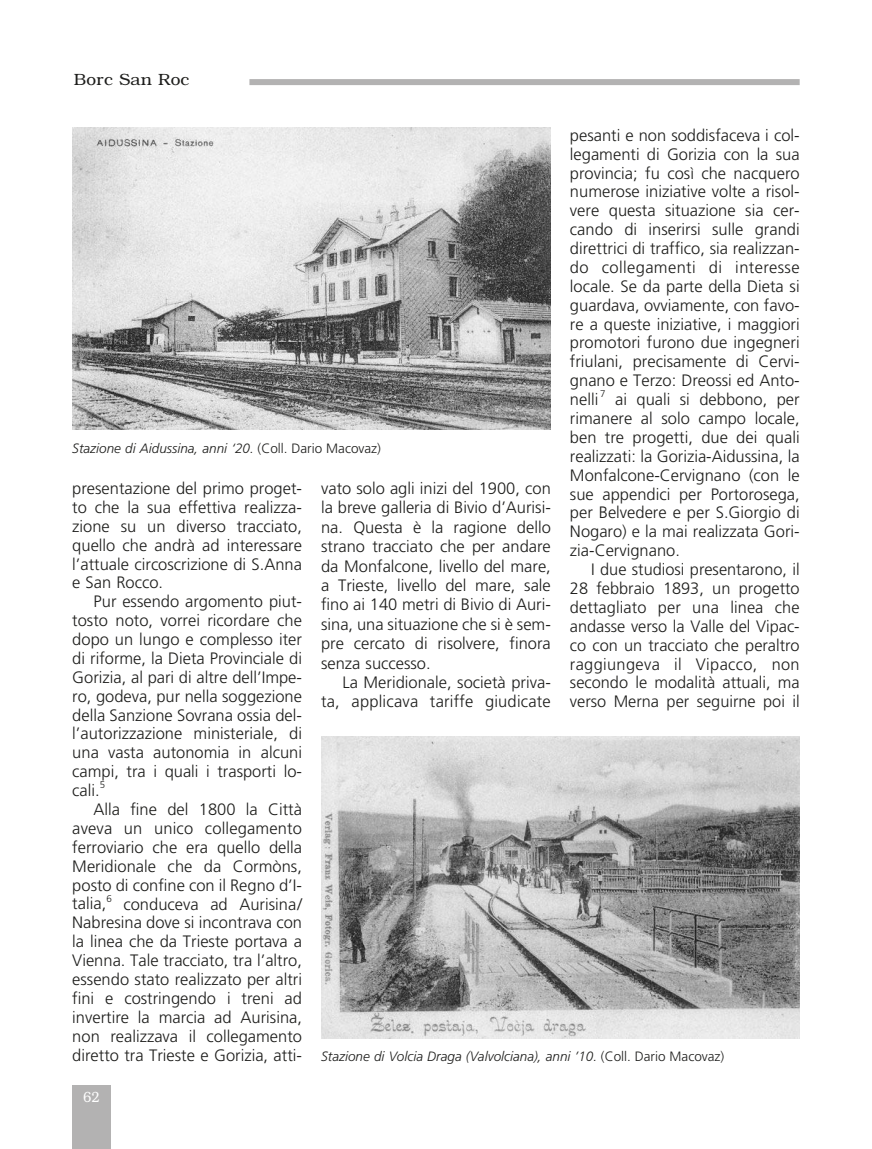
<style>
.page{position:relative;width:872px;height:1149px;background:#fff}
.page>*{position:absolute;margin:0;border:0;box-sizing:border-box;transform-origin:0 0}
.t1{font:16.5px/18.9px "Frutiger Light Yu";color:#1d1d1b;text-align:justify}
.t2{font:300 16.5px "Bookman";color:#1d1d1b;scale:1.05 1}
.t3{font:300 15px "Bookman";color:#fff;scale:.9 1}
.t4{font:13.5px "Frutiger Light Italic Yu";color:#1d1d1b}
.t5{font:9.75px "Frutiger Light Yu";color:#1d1d1b}
.s1{font-family:"Frutiger Light Yu"}
</style>
<div class="page">
<div style="left:249px;top:79px;width:550px;height:6px;background:#b3b2b2"></div>
<img style="left:72px;top:128px;width:479px;height:301px">
<img style="left:321px;top:736px;width:478px;height:301px">
<div style="left:72px;top:1084px;width:39px;height:64px;background:#b3b2b2"></div>
<p class="t2" style="left:74px;top:70px;width:112px">Borc San Roc</p>
<p class="t1" style="left:570px;top:126px;width:231px">pesanti e non soddisfaceva i col&shy;legamenti di Gorizia con la sua provincia; fu così che nacquero numerose iniziative volte a risol&shy;vere questa situazione sia cer&shy;cando di inserirsi sulle grandi direttrici di traffico, sia realizzan&shy;do collegamenti di interesse locale. Se da parte della Dieta si guardava, ovviamente, con favo&shy;re a queste iniziative, i maggiori promotori furono due ingegneri friulani, precisamente di Cervi&shy;gnano e Terzo: Dreossi ed Anto&shy;nelli</p>
<p class="t5" style="left:600px;top:388px;width:7px">7</p>
<p class="t1" style="left:570px;top:390px;width:231px;text-indent:45px">ai quali si debbono, per rimanere al solo campo locale, ben tre progetti, due dei quali realizzati: la Gorizia-Aidussina, la Monfalcone-Cervignano (con le sue appendici per Portorosega, per Belvedere e per S.Giorgio di Nogaro) e la mai realizzata Gori&shy;zia-Cervignano.</p>
<p class="t1" style="left:570px;top:560px;width:231px;text-indent:21px">I due studiosi presentarono, il 28 febbraio 1893, un progetto dettagliato per una linea che andasse verso la Valle del Vipac&shy;co con un tracciato che peraltro raggiungeva il Vipacco, non secondo le modalità attuali, ma verso Merna per seguirne poi il</p>
<p class="t4" style="left:72px;top:440px;width:310px">Stazione di Aidussina, anni ‘20. <span class="s1">(Coll. Dario Macovaz)</span></p>
<p class="t1" style="left:321px;top:478px;width:231px;line-height:19.4px">vato solo agli inizi del 1900, con la breve galleria di Bivio d’Aurisi&shy;na. Questa è la ragione dello strano tracciato che per andare da Monfalcone, livello del mare, a Trieste, livello del mare, sale fino ai 140 metri di Bivio di Auri&shy;sina, una situazione che si è sem&shy;pre cercato di risolvere, finora senza successo.</p>
<p class="t1" style="left:321px;top:672px;width:231px;line-height:19.4px;text-align:right">La Meridionale, società priva&shy;ta, applicava tariffe giudicate</p>
<p class="t1" style="left:72px;top:479px;width:231px">presentazione del primo proget&shy;to che la sua effettiva realizza&shy;zione su un diverso tracciato, quello che andrà ad interessare l’attuale circoscrizione di S.Anna e San Rocco.</p>
<p class="t1" style="left:72px;top:592px;width:231px;text-indent:21px">Pur essendo argomento piut&shy;tosto noto, vorrei ricordare che dopo un lungo e complesso iter di riforme, la Dieta Provinciale di Gorizia, al pari di altre dell’Impe&shy;ro, godeva, pur nella soggezione della Sanzione Sovrana ossia del&shy;l’autorizzazione ministeriale, di una vasta autonomia in alcuni campi, tra i quali i trasporti lo&shy;cali.</p>
<p class="t5" style="left:100px;top:779px;width:7px">5</p>
<p class="t1" style="left:72px;top:799px;width:231px;text-indent:21px">Alla fine del 1800 la Città aveva un unico collegamento ferroviario che era quello della Meridionale che da Cormòns, posto di confine con il Regno d’I&shy;talia,</p>
<p class="t5" style="left:106px;top:892px;width:7px">6</p>
<p class="t1" style="left:72px;top:894px;width:231px;text-indent:51px">conduceva ad Aurisina/ Nabresina dove si incontrava con la linea che da Trieste portava a Vienna. Tale tracciato, tra l’altro, essendo stato realizzato per altri fini e costringendo i treni ad invertire la marcia ad Aurisina, non realizzava il collegamento diretto tra Trieste e Gorizia, atti-</p>
<p class="t4" style="left:321px;top:1048px;width:405px">Stazione di Volcia Draga (Valvolciana), anni ’10. <span class="s1">(Coll. Dario Macovaz)</span></p>
<p class="t3" style="left:83px;top:1087px;width:20px">62</p>
</div>
